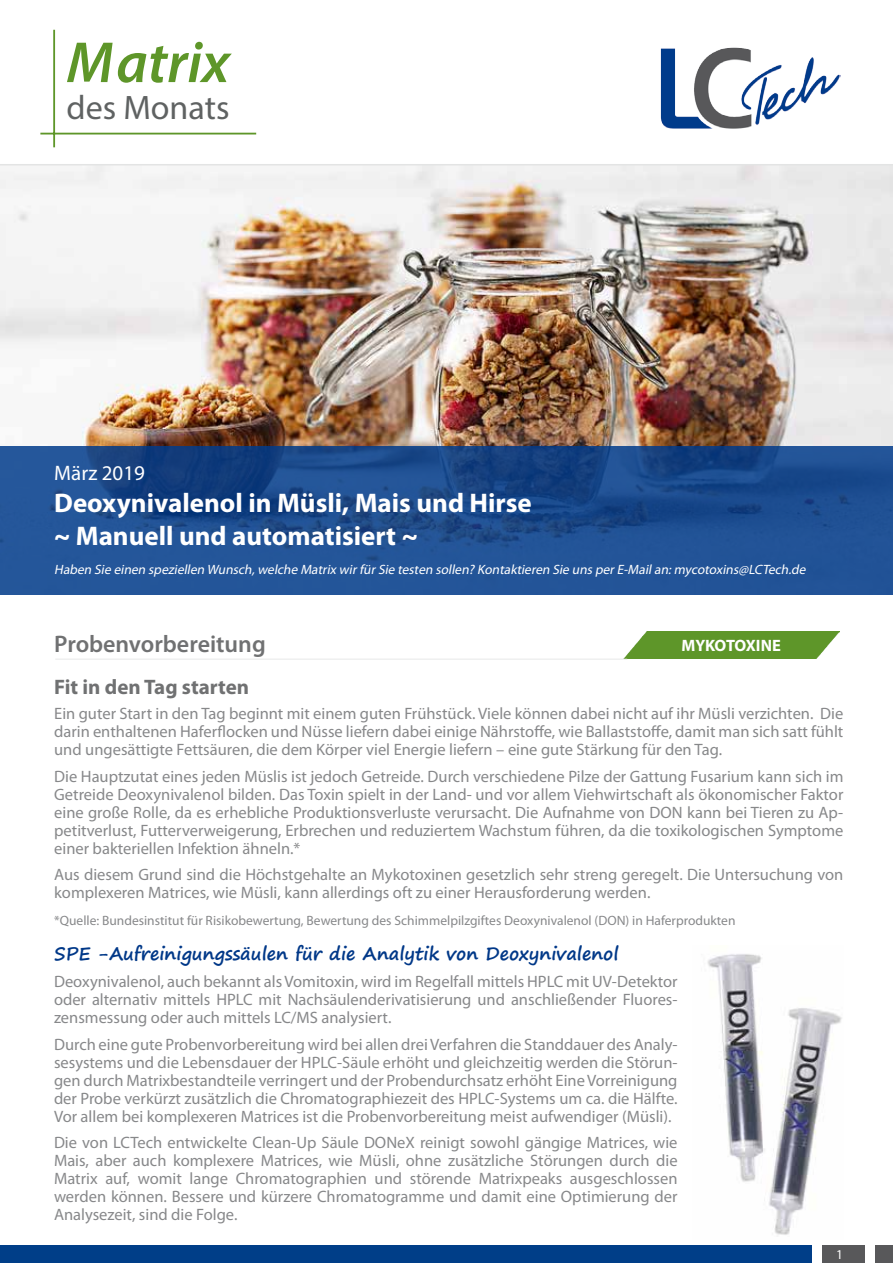
<style>
.page{position:relative;width:893px;height:1263px;background:#fff}
.page>*{position:absolute;margin:0;border:0;box-sizing:border-box;transform-origin:0 0}
.t1{font:italic 600 58.35px "Myriad Pro";color:#5e9629}
.t2{font:34.05px "Myriad Pro";color:#5f6262}
.t3{font:700 27px/32.4px "Myriad Pro";color:#fff}
.t4{font:600 24px "Myriad Pro";color:#707172}
.t5{font:700 21px "Myriad Pro";color:#707172}
.t6{font:21px "Myriad Pro";color:#fff}
.t7{font:700 18px "Segoe Print";color:#003888}
.t8{font:16.5px/18px "Myriad Pro";color:#87888a;text-align:justify}
.t9{font:700 16.5px "Myriad Pro";letter-spacing:-.02em;color:#fff}
.t10{font:italic 13.5px "Myriad Pro";color:#fff}
.t11{font:13.5px "Myriad Pro";color:#87888a}
.t12{font:13.5px "Myriad Pro";color:#fff}
</style>
<div class="page">
<img style="left:0;top:165px;width:893px;height:281px">
<img style="left:624px;top:632px;width:215px;height:27px">
<hr style="left:55px;top:659px;width:572px;height:1px;background:#e3e4e4">
<svg style="left:0;top:446px;width:893px;height:149px;background:#1d4d8f"></svg>
<hr style="left:0;top:164px;width:893px;height:1px;background:#e3e4e4">
<div style="left:822px;top:1246px;width:43px;height:17px;background:#58585a"></div>
<div style="left:875px;top:1246px;width:18px;height:17px;background:#58585a"></div>
<div style="left:0;top:1246px;width:811px;height:17px;background:#003e88"></div>
<img style="left:660px;top:47px;width:180px;height:82px">
<hr style="left:40px;top:133px;width:216px;height:1px;background:#5e9629">
<hr style="left:53px;top:30px;width:2px;height:117px;background:#5e9629">
<img style="left:707px;top:954px;width:135px;height:281px">
<h1 class="t1" style="left:66px;top:25px;width:165px">Matrix</h1>
<h2 class="t2" style="left:66px;top:86px;width:165px">des Monats</h2>
<p class="t6" style="left:54px;top:460px;width:92px">März 2019</p>
<h3 class="t3" style="left:54px;top:486px;width:479px">Deoxynivalenol in Müsli, Mais und Hirse ~ Manuell und automatisiert ~</h3>
<p class="t10" style="left:54px;top:561px;width:756px">Haben Sie einen speziellen Wunsch,welche Matrix wirfürSie testen sollen? Kontaktieren Sie uns perE-Mailan:mycotoxins@LCTech.de</p>
<h3 class="t4" style="left:54px;top:629px;width:213px">Probenvorbereitung</h3>
<p class="t9" style="left:681px;top:634px;width:101px">MYKOTOXINE</p>
<p class="t5" style="left:54px;top:673px;width:197px">Fit in den Tag starten</p>
<p class="t8" style="left:54px;top:704px;width:791px">Ein guter Start in den Tag beginnt mit einem guten Frühstück. Viele können dabei nicht auf ihr Müsli verzichten. Die darin enthaltenen Haferflocken und Nüsse liefern dabei einige Nährstoffe, wie Ballaststoffe, damit man sich satt fühlt und ungesättigte Fettsäuren, die dem Körper viel Energie liefern – eine gute Stärkung für den Tag.</p>
<p class="t8" style="left:54px;top:767px;width:791px">Die Hauptzutat eines jeden Müslis ist jedoch Getreide. Durch verschiedene Pilze der Gattung Fusarium kann sich im Getreide Deoxynivalenol bilden. Das Toxin spielt in der Land- und vor allem Viehwirtschaft als ökonomischer Faktor eine große Rolle, da es erhebliche Produktionsverluste verursacht. Die Aufnahme von DON kann bei Tieren zu Ap&shy;petitverlust, Futterverweigerung, Erbrechen und reduziertem Wachstum führen, da die toxikologischen Symptome einer bakteriellen Infektion ähneln.*</p>
<p class="t8" style="left:54px;top:865px;width:791px">Aus diesem Grund sind die Höchstgehalte an Mykotoxinen gesetzlich sehr streng geregelt. Die Untersuchung von komplexeren Matrices, wie Müsli, kann allerdings oft zu einer Herausforderung werden.</p>
<p class="t11" style="left:54px;top:912px;width:683px">*Quelle: Bundesinstitut für Risikobewertung, Bewertung des Schimmelpilzgiftes Deoxynivalenol (DON) in Haferprodukten</p>
<p class="t7" style="left:54px;top:937px;width:566px">SPE -Aufreinigungssäulen für die Analytik von Deoxynivalenol</p>
<p class="t8" style="left:54px;top:972px;width:625px">Deoxynivalenol, auch bekannt als Vomitoxin, wird im Regelfall mittels HPLC mit UV-Detektor oder alternativ mittels HPLC mit Nachsäulenderivatisierung und anschließender Fluores&shy;zensmessung oder auch mittels LC/MS analysiert.</p>
<p class="t8" style="left:54px;top:1035px;width:625px">Durch eine gute Probenvorbereitung wird bei allen drei Verfahren die Standdauer des Analy&shy;sesystems und die Lebensdauer der HPLC-Säule erhöht und gleichzeitig werden die Störun&shy;gen durch Matrixbestandteile verringert und der Probendurchsatz erhöht Eine Vorreinigung der Probe verkürzt zusätzlich die Chromatographiezeit des HPLC-Systems um ca. die Hälfte.<br>Vor allem bei komplexeren Matrices ist die Probenvorbereitung meist aufwendiger (Müsli).</p>
<p class="t8" style="left:54px;top:1133px;width:625px">Die von LCTech entwickelte Clean-Up Säule DONeX reinigt sowohl gängige Matrices, wie Mais, aber auch komplexere Matrices, wie Müsli, ohne zusätzliche Störungen durch die Matrix auf, womit lange Chromatographien und störende Matrixpeaks ausgeschlossen werden können. Bessere und kürzere Chromatogramme und damit eine Optimierung der Analysezeit, sind die Folge.</p>
<p class="t12" style="left:836px;top:1246px;width:8px">1</p>
</div>
